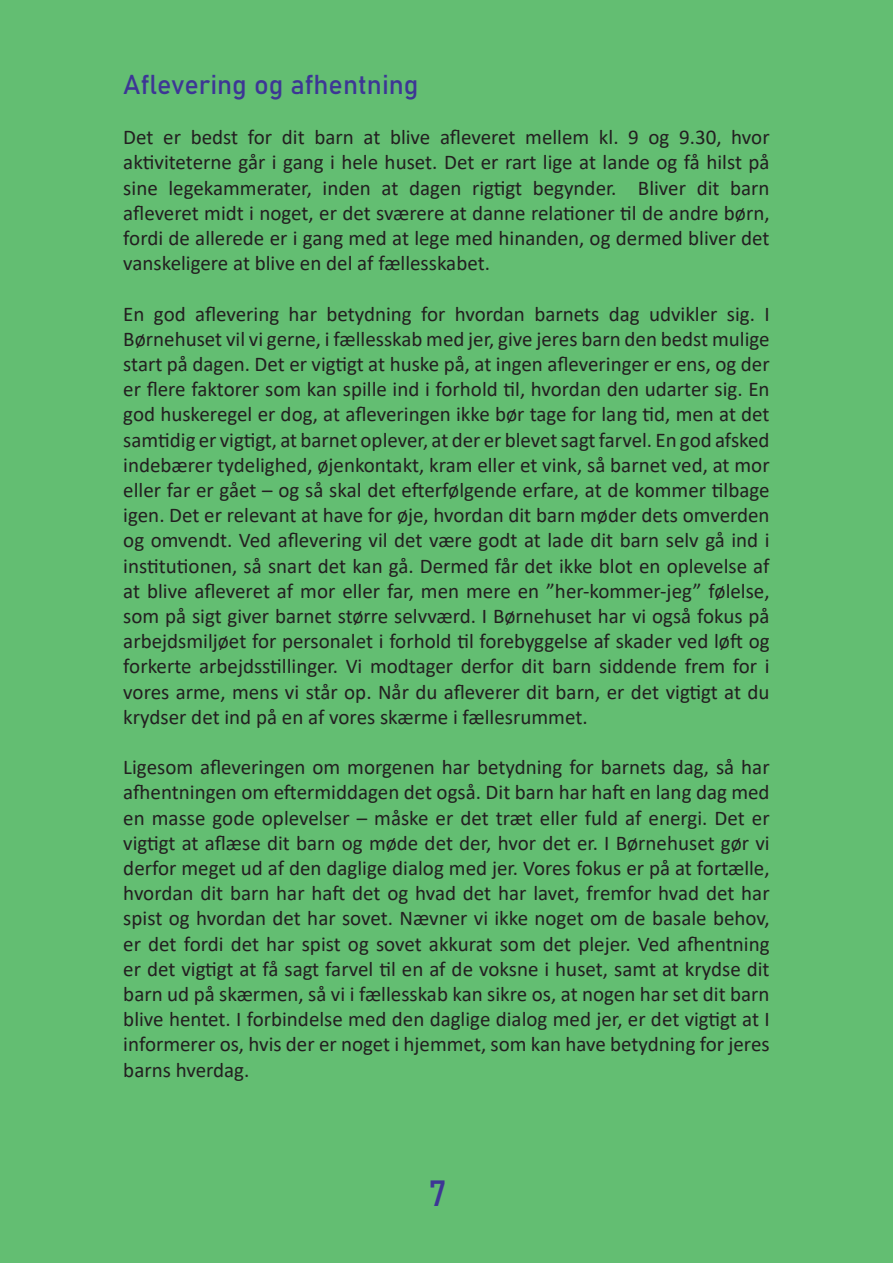
<style>
.page{position:relative;width:893px;height:1263px;background:#63be72}
.page>*{position:absolute;margin:0;border:0;box-sizing:border-box;transform-origin:0 0}
.t1{font:36px "Bahnschrift";color:#3d3695}
.t2{font:27px "Bahnschrift";color:#3d3695}
.t3{font:21px/25.2px "Calibri";color:#231f20;text-align:justify}
</style>
<div class="page">
<p class="t2" style="left:123px;top:64px;width:297px">Aflevering og afhentning</p>
<p class="t3" style="left:123px;top:124px;width:648px">Det er bedst for dit barn at blive afleveret mellem kl. 9 og 9.30, hvor aktiviteterne går i gang i hele huset. Det er rart lige at lande og få hilst på sine legekammerater, inden at dagen rigtigt begynder. Bliver dit barn afleveret midt i noget, er det sværere at danne relationer til de andre børn, fordi de allerede er i gang med at lege med hinanden, og dermed bliver det vanskeligere at blive en del af fællesskabet.</p>
<p class="t3" style="left:123px;top:300px;width:648px">En god aflevering har betydning for hvordan barnets dag udvikler sig. I Børnehuset vil vi gerne, i fællesskab med jer, give jeres barn den bedst mulige start på dagen. Det er vigtigt at huske på, at ingen afleveringer er ens, og der er flere faktorer som kan spille ind i forhold til, hvordan den udarter sig. En god huskeregel er dog, at afleveringen ikke bør tage for lang tid, men at det samtidig er vigtigt, at barnet oplever, at der er blevet sagt farvel. En god afsked indebærer tydelighed, øjenkontakt, kram eller et vink, så barnet ved, at mor eller far er gået – og så skal det efterfølgende erfare, at de kommer tilbage igen. Det er relevant at have for øje, hvordan dit barn møder dets omverden og omvendt. Ved aflevering vil det være godt at lade dit barn selv gå ind i institutionen, så snart det kan gå. Dermed får det ikke blot en oplevelse af at blive afleveret af mor eller far, men mere en ”her-kommer-jeg” følelse, som på sigt giver barnet større selvværd. I Børnehuset har vi også fokus på arbejdsmiljøet for personalet i forhold til forebyggelse af skader ved løft og forkerte arbejdsstillinger. Vi modtager derfor dit barn siddende frem for i vores arme, mens vi står op. Når du afleverer dit barn, er det vigtigt at du krydser det ind på en af vores skærme i fællesrummet.</p>
<p class="t3" style="left:123px;top:754px;width:648px">Ligesom afleveringen om morgenen har betydning for barnets dag, så har afhentningen om eftermiddagen det også. Dit barn har haft en lang dag med en masse gode oplevelser – måske er det træt eller fuld af energi. Det er vigtigt at aflæse dit barn og møde det der, hvor det er. I Børnehuset gør vi derfor meget ud af den daglige dialog med jer. Vores fokus er på at fortælle, hvordan dit barn har haft det og hvad det har lavet, fremfor hvad det har spist og hvordan det har sovet. Nævner vi ikke noget om de basale behov, er det fordi det har spist og sovet akkurat som det plejer. Ved afhentning er det vigtigt at få sagt farvel til en af de voksne i huset, samt at krydse dit barn ud på skærmen, så vi i fællesskab kan sikre os, at nogen har set dit barn blive hentet. I forbindelse med den daglige dialog med jer, er det vigtigt at I informerer os, hvis der er noget i hjemmet, som kan have betydning for jeres barns hverdag.</p>
<p class="t1" style="left:429px;top:1166px;width:20px">7</p>
</div>
